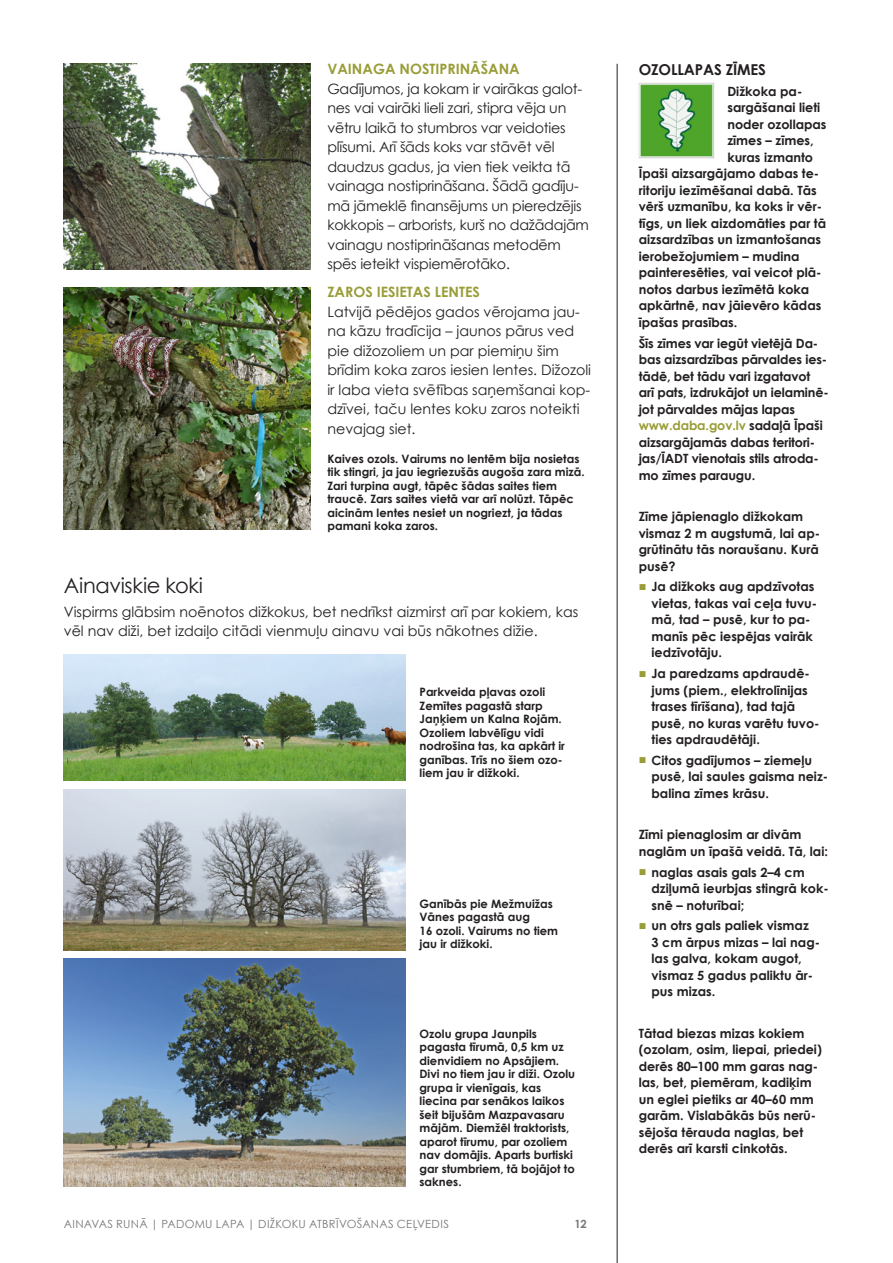
<style>
.page{position:relative;width:893px;height:1263px;background:#fff}
.page>*{position:absolute;margin:0;border:0;box-sizing:border-box;transform-origin:0 0}
.t1{font:21px "Century Gothic";letter-spacing:-.015em;color:#231f20}
.t2{font:700 15px "Century Gothic";letter-spacing:-.01em;color:#231f20}
.t3{font:14.25px/19.5px "Century Gothic";color:#231f20}
.t4{font:700 14.25px "Century Gothic";color:#999d37}
.t5{font:700 12.75px/16.5px "Century Gothic";color:#231f20}
.t6{font:700 11.55px/13.5px "Century Gothic";color:#231f20}
.t7{font:11.25px "Century Gothic";letter-spacing:.02em;color:#76787b}
.t8{font:700 11.25px "Century Gothic";color:#76787b}
.s1{color:#999d37}
</style>
<div class="page">
<hr style="left:617px;top:64px;width:1px;height:1199px;background:#231f20">
<img style="left:64px;top:654px;width:341px;height:127px">
<img style="left:64px;top:959px;width:341px;height:227px">
<img style="left:638px;top:82px;width:77px;height:77px">
<img style="left:64px;top:64px;width:246px;height:205px">
<img style="left:64px;top:287px;width:246px;height:243px">
<img style="left:64px;top:789px;width:341px;height:161px">
<p class="t4" style="left:327px;top:58px;width:194px">VAINAGA NOSTIPRINĀŠANA</p>
<p class="t3" style="left:327px;top:79px;width:263px">Gadījumos, ja kokam ir vairākas galot&shy;nes vai vairāki lieli zari, stipra vēja un vētru laikā to stumbros var veidoties plīsumi. Arī šāds koks var stāvēt vēl daudzus gadus, ja vien tiek veikta tā vainaga nostiprināšana. Šādā gadīju&shy;mā jāmeklē finansējums un pieredzējis kokkopis – arborists, kurš no dažādajām vainagu nostiprināšanas metodēm spēs ieteikt vispiemērotāko.</p>
<p class="t4" style="left:327px;top:281px;width:154px">ZAROS IESIETAS LENTES</p>
<p class="t3" style="left:327px;top:302px;width:265px">Latvijā pēdējos gados vērojama jau&shy;na kāzu tradīcija – jaunos pārus ved pie dižozoliem un par piemiņu šim brīdim koka zaros iesien lentes. Dižozoli ir laba vieta svētības saņemšanai kop&shy;dzīvei, taču lentes koku zaros noteikti nevajag siet.</p>
<p class="t6" style="left:327px;top:451px;width:259px">Kaives ozols. Vairums no lentēm bija nosietas tik stingri, ja jau iegriezušās augoša zara mizā.<br>Zari turpina augt, tāpēc šādas saites tiem traucē. Zars saites vietā var arī nolūzt. Tāpēc aicinām lentes nesiet un nogriezt, ja tādas pamani koka zaros.</p>
<h1 class="t1" style="left:64px;top:571px;width:141px">Ainaviskie koki</h1>
<p class="t3" style="left:64px;top:602px;width:516px">Vispirms glābsim noēnotos dižkokus, bet nedrīkst aizmirst arī par kokiem, kas vēl nav diži, bet izdaiļo citādi vienmuļu ainavu vai būs nākotnes dižie.</p>
<p class="t6" style="left:420px;top:685px;width:147px">Parkveida pļavas ozoli<br>Zemītes pagastā starp<br>Jaņķiem un Kalna Rojām.<br>Ozoliem labvēlīgu vidi nodrošina tas, ka apkārt ir ganības. Trīs no šiem ozo&shy;liem jau ir dižkoki.</p>
<p class="t6" style="left:420px;top:896px;width:140px">Ganībās pie Mežmuižas<br>Vānes pagastā aug<br>16 ozoli. Vairums no tiem jau ir dižkoki.</p>
<p class="t6" style="left:420px;top:1026px;width:157px">Ozolu grupa Jaunpils pagasta tīrumā, 0,5 km uz dienvidiem no Apsājiem.<br>Divi no tiem jau ir diži. Ozolu grupa ir vienīgais, kas liecina par senākos laikos šeit bijušām Mazpavasaru mājām. Diemžēl traktorists, aparot tīrumu, par ozoliem nav domājis. Aparts burtiski gar stumbriem, tā bojājot to saknes.</p>
<p class="t7" style="left:64px;top:1216px;width:387px">AINAVAS RUNĀ | PADOMU LAPA | DIŽKOKU ATBRĪVOŠANAS CEĻVEDIS</p>
<p class="t8" style="left:574px;top:1216px;width:14px">12</p>
<p class="t2" style="left:639px;top:58px;width:129px">OZOLLAPAS ZĪMES</p>
<p class="t5" style="left:727px;top:82px;width:76px">Dižkoka pa-</p>
<p class="t5" style="left:727px;top:99px;width:94px">sargāšanai lieti</p>
<p class="t5" style="left:727px;top:115px;width:101px">noder ozollapas</p>
<p class="t5" style="left:727px;top:132px;width:88px">zīmes – zīmes,</p>
<p class="t5" style="left:727px;top:148px;width:87px">kuras izmanto</p>
<p class="t5" style="left:639px;top:165px;width:182px">Īpaši aizsargājamo dabas te-</p>
<p class="t5" style="left:639px;top:181px;width:179px">ritoriju iezīmēšanai dabā. Tās</p>
<p class="t5" style="left:639px;top:198px;width:185px">vērš uzmanību, ka koks ir vēr-</p>
<p class="t5" style="left:639px;top:214px;width:189px">tīgs, un liek aizdomāties par tā</p>
<p class="t5" style="left:639px;top:231px;width:184px">aizsardzības un izmantošanas</p>
<p class="t5" style="left:639px;top:247px;width:162px">ierobežojumiem – mudina</p>
<p class="t5" style="left:639px;top:264px;width:184px">painteresēties, vai veicot plā-</p>
<p class="t5" style="left:639px;top:280px;width:172px">notos darbus iezīmētā koka</p>
<p class="t5" style="left:639px;top:297px;width:184px">apkārtnē, nav jāievēro kādas</p>
<p class="t5" style="left:639px;top:313px;width:100px">īpašas prasības.</p>
<p class="t5" style="left:639px;top:334px;width:191px">Šīs zīmes var iegūt vietējā Da&shy;bas aizsardzības pārvaldes ies&shy;tādē, bet tādu vari izgatavot arī pats, izdrukājot un ielaminē&shy;jot pārvaldes mājas lapas <span class="s1">www.daba.gov.lv</span> sadaļā Īpaši aizsargājamās dabas teritori&shy;jas/ĪADT vienotais stils atroda&shy;mo zīmes paraugu.</p>
<p class="t5" style="left:639px;top:508px;width:183px">Zīme jāpienaglo dižkokam vismaz 2 m augstumā, lai ap&shy;grūtinātu tās noraušanu. Kurā pusē?</p>
<p class="t5" style="left:651px;top:578px;width:167px;text-indent:-13px"><span class="s1">■</span> Ja dižkoks aug apdzīvotas vietas, takas vai ceļa tuvu&shy;mā, tad – pusē, kur to pa&shy;manīs pēc iespējas vairāk iedzīvotāju.</p>
<p class="t5" style="left:651px;top:665px;width:170px;text-indent:-13px"><span class="s1">■</span> Ja paredzams apdraudē&shy;jums (piem., elektrolīnijas trases tīrīšana), tad tajā pusē, no kuras varētu tuvo&shy;ties apdraudētāji.</p>
<p class="t5" style="left:651px;top:751px;width:178px;text-indent:-13px"><span class="s1">■</span> Citos gadījumos – ziemeļu pusē, lai saules gaisma neiz&shy;balina zīmes krāsu.</p>
<p class="t5" style="left:639px;top:826px;width:191px">Zīmi pienaglosim ar divām naglām un īpašā veidā. Tā, lai:</p>
<p class="t5" style="left:651px;top:863px;width:179px;text-indent:-13px"><span class="s1">■</span> naglas asais gals 2–4 cm dziļumā ieurbjas stingrā kok&shy;snē – noturībai;</p>
<p class="t5" style="left:651px;top:917px;width:170px;text-indent:-13px"><span class="s1">■</span> un otrs gals paliek vismaz<br>3 cm ārpus mizas – lai nag&shy;las galva, kokam augot, vismaz 5 gadus paliktu ār&shy;pus mizas.</p>
<p class="t5" style="left:639px;top:1024px;width:185px">Tātad biezas mizas kokiem (ozolam, osim, liepai, priedei) derēs 80–100 mm garas nag&shy;las, bet, piemēram, kadiķim un eglei pietiks ar 40–60 mm garām. Vislabākās būs nerū&shy;sējoša tērauda naglas, bet derēs arī karsti cinkotās.</p>
</div>
